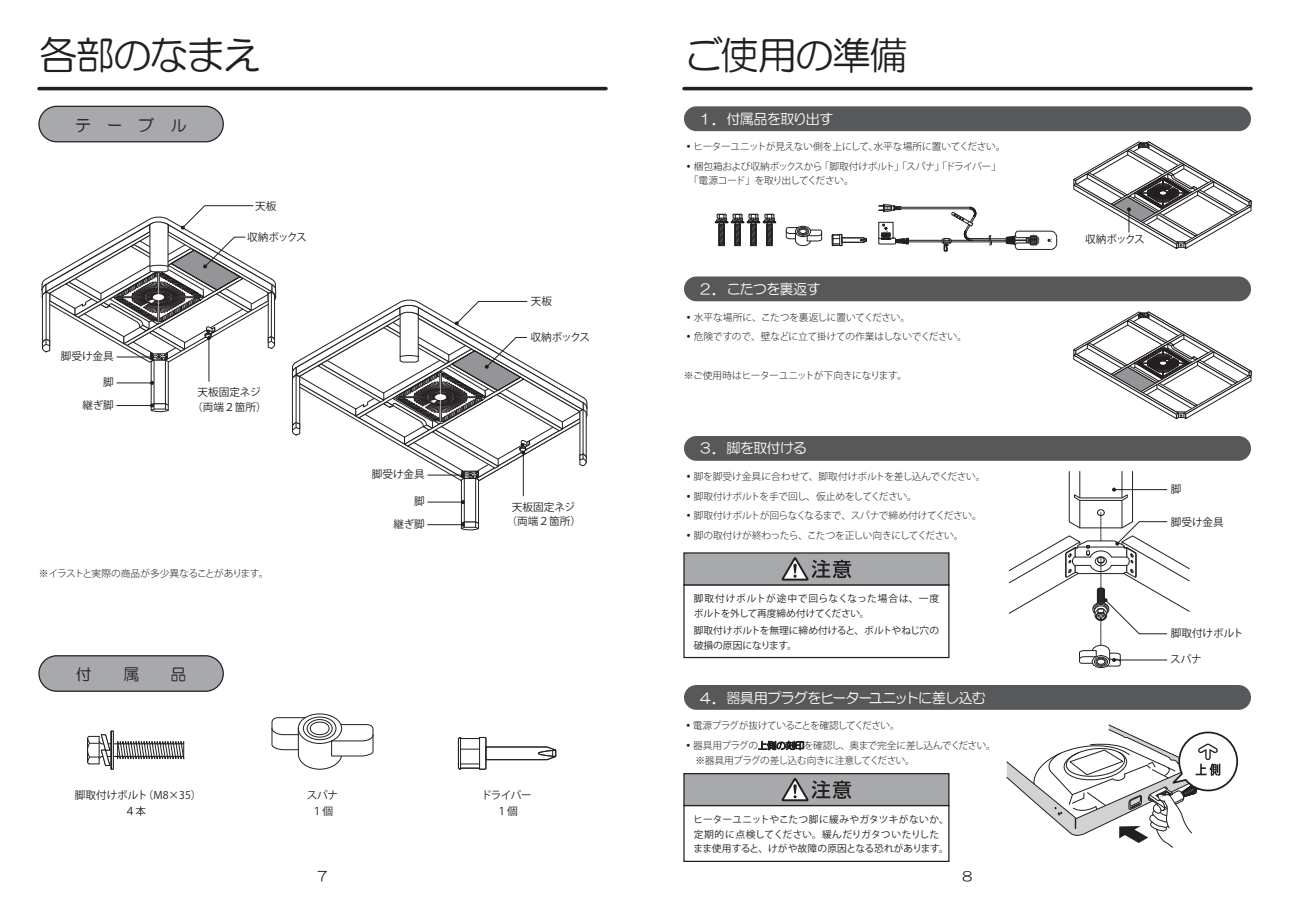
<style>
.page{position:relative;width:1290px;height:911px;background:#fff}
.page>*{position:absolute;margin:0;border:0;box-sizing:border-box;transform-origin:0 0}
.t1{font:39px "HG Maru Gothic MPRO";letter-spacing:-.055em;color:#231f20}
.t2{font:16px "HG Maru Gothic MPRO";color:#231f20}
.t3{font:14.12px "HG Maru Gothic MPRO";letter-spacing:-.06em;color:#fff}
.t4{font:13.25px "HG Maru Gothic MPRO";color:#231f20}
.t5{font:10.62px/16px "Koz Go Pro";color:#231f20;text-align:center}
.t6{font:300 9.75px/14.6px "Koz Go Pro";letter-spacing:-.035em;color:#231f20}
.t7{font:9.75px/14.6px "Koz Go Pro";color:#231f20}
.t8{font:300 9.75px/14.6px "Koz Go Pro";letter-spacing:-.06em;color:#231f20}
.t9{font:300 9.75px "Koz Go Pro";letter-spacing:-.065em;color:#231f20}
.s1{font-family:"HG Maru Gothic MPRO";font-weight:400}
</style>
<div class="page">
<hr style="left:39px;top:87px;width:567px;height:3px;background:#231f20">
<hr style="left:684px;top:87px;width:567px;height:3px;background:#231f20">
<div style="left:683px;top:584px;width:266px;height:74px;border:1px solid #231f20"></div>
<div style="left:684px;top:553px;width:265px;height:32px;background:#a8a9ad"></div>
<div style="left:683px;top:552px;width:266px;height:33px;border:1px solid #231f20"></div>
<svg style="left:781px;top:557px;width:70px;height:23px"></svg>
<div style="left:39px;top:656px;width:184px;height:35px;background:#a8a9ad;border-radius:18px"></div>
<div style="left:38px;top:655px;width:186px;height:37px;border:1px solid #231f20;border-radius:18px"></div>
<div style="left:39px;top:106px;width:184px;height:36px;background:#a8a9ad;border-radius:18px"></div>
<div style="left:38px;top:106px;width:186px;height:36px;border:1px solid #231f20;border-radius:18px"></div>
<div style="left:684px;top:276px;width:567px;height:25px;background:#57585a;border-radius:12px"></div>
<div style="left:684px;top:436px;width:567px;height:25px;background:#57585a;border-radius:12px"></div>
<div style="left:298px;top:713px;width:44px;height:30px;border:1px solid #231f20;border-radius:50%"></div>
<svg style="left:272px;top:717px;width:101px;height:52px"></svg>
<svg style="left:458px;top:737px;width:98px;height:32px"></svg>
<svg style="left:87px;top:734px;width:97px;height:32px"></svg>
<hr style="left:111px;top:731px;width:1px;height:38px;background:#231f20">
<div style="left:1092px;top:655px;width:18px;height:13px;border:1px solid #231f20;border-radius:50%"></div>
<svg style="left:1009px;top:471px;width:181px;height:195px"></svg>
<svg style="left:41px;top:205px;width:236px;height:207px"></svg>
<svg style="left:291px;top:299px;width:297px;height:231px"></svg>
<svg style="left:1073px;top:311px;width:178px;height:108px"></svg>
<div style="left:795px;top:226px;width:16px;height:11px;border:1px solid #231f20;border-radius:50%"></div>
<svg style="left:786px;top:227px;width:36px;height:19px"></svg>
<svg style="left:832px;top:233px;width:35px;height:13px"></svg>
<svg style="left:714px;top:214px;width:63px;height:32px"></svg>
<div style="left:684px;top:106px;width:567px;height:25px;background:#57585a;border-radius:12px"></div>
<svg style="left:1073px;top:141px;width:178px;height:108px"></svg>
<hr style="left:901px;top:207px;width:68px;height:1px;background:#231f20">
<hr style="left:901px;top:209px;width:69px;height:1px;background:#231f20">
<hr style="left:908px;top:242px;width:34px;height:1px;background:#231f20">
<hr style="left:908px;top:240px;width:34px;height:1px;background:#231f20">
<svg style="left:878px;top:222px;width:31px;height:22px"></svg>
<svg style="left:878px;top:204px;width:23px;height:8px"></svg>
<svg style="left:941px;top:207px;width:116px;height:44px"></svg>
<div style="left:684px;top:685px;width:567px;height:25px;background:#57585a;border-radius:12px"></div>
<div style="left:683px;top:805px;width:266px;height:57px;border:1px solid #231f20"></div>
<div style="left:684px;top:773px;width:265px;height:32px;background:#a8a9ad"></div>
<div style="left:683px;top:773px;width:266px;height:33px;border:1px solid #231f20"></div>
<svg style="left:781px;top:778px;width:70px;height:23px"></svg>
<svg style="left:758px;top:740px;width:46px;height:10px"></svg>
<svg style="left:1006px;top:724px;width:233px;height:123px"></svg>
<h1 class="t1" style="left:39px;top:35px;width:224px">各部のなまえ</h1>
<h1 class="t1" style="left:684px;top:35px;width:225px">ご使用の準備</h1>
<h2 class="t2" style="left:75px;top:117px;width:113px">テーブル</h2>
<p class="t5" style="left:255px;top:198px;width:23px">天板</p>
<p class="t5" style="left:247px;top:229px;width:61px">収納ボックス</p>
<p class="t5" style="left:61px;top:348px;width:54px">脚受け金具</p>
<p class="t5" style="left:82px;top:397px;width:33px">継ぎ脚</p>
<p class="t5" style="left:103px;top:374px;width:12px">脚</p>
<p class="t5" style="left:192px;top:386px;width:76px;line-height:14.1px">天板固定ネジ（両端２箇所）</p>
<p class="t6" style="left:39px;top:566px;width:231px">※イラストと実際の商品が多少異なることがあります。</p>
<h2 class="t2" style="left:76px;top:666px;width:17px">付</h2>
<h2 class="t2" style="left:123px;top:666px;width:17px">属</h2>
<h2 class="t2" style="left:170px;top:666px;width:17px">品</h2>
<p class="t5" style="left:372px;top:467px;width:54px">脚受け金具</p>
<p class="t5" style="left:393px;top:516px;width:33px">継ぎ脚</p>
<p class="t5" style="left:414px;top:494px;width:12px">脚</p>
<p class="t5" style="left:531px;top:294px;width:23px">天板</p>
<p class="t5" style="left:530px;top:330px;width:61px">収納ボックス</p>
<p class="t5" style="left:507px;top:500px;width:76px;line-height:14.1px">天板固定ネジ（両端２箇所）</p>
<p class="t5" style="left:75px;top:787px;width:128px">脚取付けボルト（M8×35）<br>４本</p>
<p class="t5" style="left:307px;top:787px;width:33px">スパナ<br>１個</p>
<p class="t5" style="left:481px;top:787px;width:52px">ドライバー<br>１個</p>
<h3 class="t3" style="left:698px;top:112px;width:137px">１．付属品を取り出す</h3>
<p class="t6" style="left:684px;top:139px;width:323px">•ヒーターユニットが見えない側を上にして、水平な場所に置いてください。</p>
<p class="t6" style="left:689px;top:159px;width:313px;text-indent:-5px">•梱包箱および収納ボックスから「脚取付けボルト」「スパナ」「ドライバー」「電源コード」を取り出してください。</p>
<h3 class="t3" style="left:698px;top:282px;width:124px">２．こたつを裏返す</h3>
<p class="t6" style="left:684px;top:310px;width:228px">•水平な場所に、こたつを裏返しに置いてください。</p>
<p class="t6" style="left:684px;top:329px;width:284px">•危険ですので、壁などに立て掛けての作業はしないでください。</p>
<p class="t6" style="left:684px;top:368px;width:224px">※ご使用時はヒーターユニットが下向きになります。</p>
<h3 class="t3" style="left:698px;top:441px;width:110px">３．脚を取付ける</h3>
<p class="t6" style="left:684px;top:469px;width:303px">•脚を脚受け金具に合わせて、脚取付けボルトを差し込んでください。</p>
<p class="t6" style="left:684px;top:489px;width:234px">•脚取付けボルトを手で回し、仮止めをしてください。</p>
<p class="t6" style="left:684px;top:508px;width:299px">•脚取付けボルトが回らなくなるまで、スパナで締め付けてください。</p>
<p class="t6" style="left:684px;top:527px;width:281px">•脚の取付けが終わったら、こたつを正しい向きにしてください。</p>
<p class="t7" style="left:694px;top:591px;width:247px">脚取付けボルトが途中で回らなくなった場合は、一度ボルトを外して再度締め付けてください。</p>
<p class="t7" style="left:694px;top:623px;width:247px">脚取付けボルトを無理に締め付けると、ボルトやねじ穴の破損の原因になります。</p>
<h3 class="t3" style="left:698px;top:690px;width:289px">４．器具用プラグをヒーターユニットに差し込む</h3>
<p class="t9" style="left:684px;top:719px;width:218px">•電源プラグが抜けていることを確認してください。</p>
<p class="t8" style="left:695px;top:738px;width:302px;text-indent:-12px">•器具用プラグの<span class="s1">上側の刻印</span>を確認し、奥まで完全に差し込んでください。※器具用プラグの差し込む向きに注意してください。</p>
<p class="t7" style="left:693px;top:812px;width:257px">ヒーターユニットやこたつ脚に緩みやガタツキがないか、定期的に点検してください。緩んだりガタついたりしたまま使用すると、けがや故障の原因となる恐れがあります。</p>
<h3 class="t4" style="left:318px;top:869px;width:11px">7</h3>
<h3 class="t4" style="left:962px;top:869px;width:11px">8</h3>
<p class="t5" style="left:1085px;top:232px;width:61px">収納ボックス</p>
<p class="t5" style="left:1171px;top:481px;width:12px">脚</p>
<p class="t5" style="left:1171px;top:514px;width:54px">脚受け金具</p>
<p class="t5" style="left:1171px;top:625px;width:74px">脚取付けボルト</p>
<p class="t5" style="left:1170px;top:651px;width:33px">スパナ</p>
</div>
